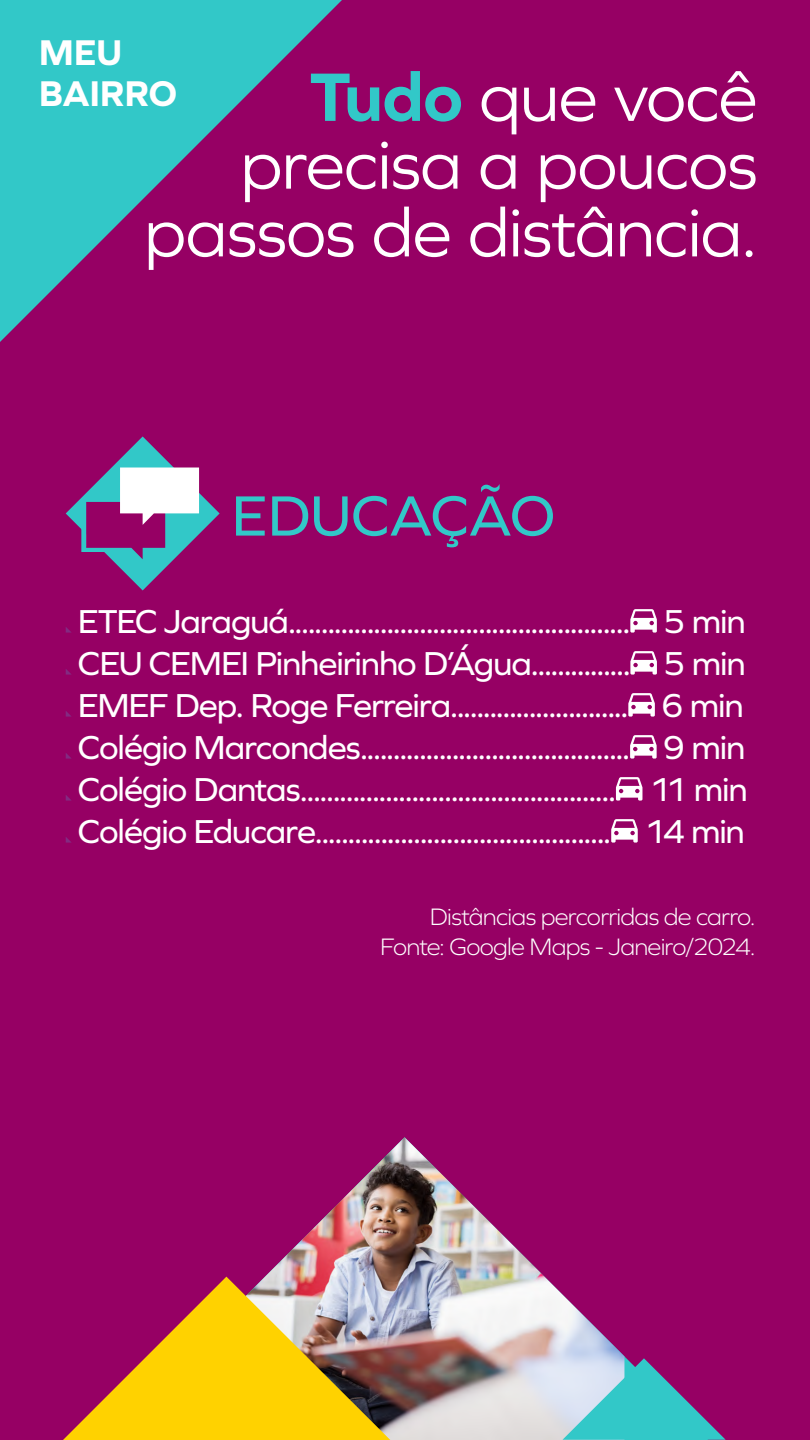
<style>
.page{position:relative;width:810px;height:1440px;background:#960064}
.page>*{position:absolute;margin:0;border:0;box-sizing:border-box;transform-origin:0 0}
.t1{font:71.18px/67.7px "Graphie";letter-spacing:-.02em;color:#fff;text-align:right}
.t2{font:58.95px "Graphie";letter-spacing:-.005em;color:#32c8c8}
.t3{font:700 37.2px/40.9px "Graphie";letter-spacing:-.01em;color:#fff}
.t4{font:34.5px/42px "Graphie";letter-spacing:-.03em;color:#fff}
.t5{font:300 24.75px/29.7px "Graphie";letter-spacing:-.03em;color:#fff;text-align:right}
.s1{font-weight:700;color:#32c8c8}
</style>
<div class="page">
<svg style="left:0;top:0;width:342px;height:342px"></svg>
<svg style="left:66px;top:627px;width:5px;height:6px"></svg>
<svg style="left:630px;top:609px;width:27px;height:24px"></svg>
<svg style="left:66px;top:669px;width:5px;height:6px"></svg>
<svg style="left:630px;top:651px;width:27px;height:24px"></svg>
<svg style="left:66px;top:711px;width:5px;height:6px"></svg>
<svg style="left:628px;top:693px;width:27px;height:24px"></svg>
<svg style="left:66px;top:753px;width:5px;height:6px"></svg>
<svg style="left:630px;top:735px;width:27px;height:24px"></svg>
<svg style="left:66px;top:795px;width:5px;height:6px"></svg>
<svg style="left:616px;top:777px;width:26px;height:24px"></svg>
<svg style="left:66px;top:837px;width:5px;height:6px"></svg>
<svg style="left:611px;top:819px;width:27px;height:24px"></svg>
<svg style="left:66px;top:436px;width:154px;height:154px"></svg>
<img style="left:226px;top:1137px;width:398px;height:303px">
<svg style="left:63px;top:1277px;width:327px;height:163px;fill:#f7d207"></svg>
<svg style="left:562px;top:1358px;width:164px;height:82px"></svg>
<p class="t3" style="left:39px;top:32px;width:140px">MEU<br>BAIRRO</p>
<h1 class="t1" style="left:144px;top:62px;width:615px"><span class="s1">Tudo</span> que você precisa a poucos passos de distância.</h1>
<h2 class="t2" style="left:231px;top:481px;width:325px">EDUCAÇÃO</h2>
<p class="t4" style="left:78px;top:599px;width:671px">ETEC Jaraguá.................................................... 5 min CEU CEMEI Pinheirinho D’Água............... 5 min EMEF Dep. Roge Ferreira........................... 6 min Colégio Marcondes......................................... 9 min Colégio Dantas................................................ 11 min Colégio Educare............................................. 14 min</p>
<p class="t5" style="left:380px;top:902px;width:377px">Distâncias percorridas de carro.<br>Fonte: Google Maps - Janeiro/2024.</p>
</div>
